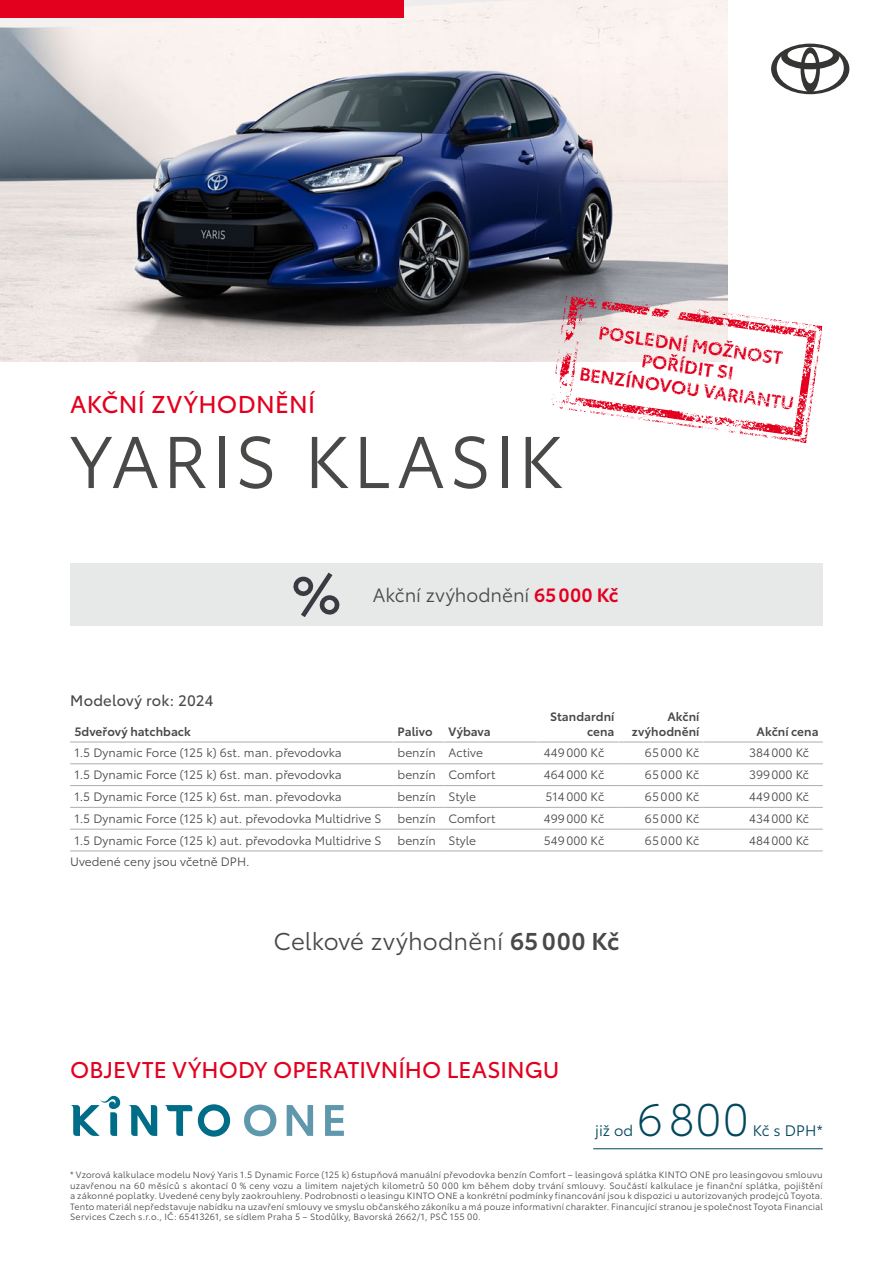
<style>
.page{position:relative;width:893px;height:1263px;background:#fff}
.page>*{position:absolute;margin:0;border:0;box-sizing:border-box;transform-origin:0 0}
.t1{font:72px "Toyota Type";letter-spacing:.05em;color:#494948}
.t2{font:300 45px "Toyota Type";color:#00475d}
.t3{font:24px "Toyota Type";color:#494948}
.t4{font:24px "Toyota Type";letter-spacing:.01em;color:#e3001f}
.t5{font:22.5px "Toyota Type";color:#e3001f}
.t6{font:18.9px "Toyota Type";color:#494948}
.t7{font:600 18.15px/21.8px "Toyota Type";color:#e3001f;text-align:center}
.t8{font:15px "Toyota Type";letter-spacing:.01em;color:#494948}
.t9{font:15px "Toyota Type";color:#00475d}
.t10{font:12px "Toyota Type";color:#494948}
.t11{font:600 12px/14.4px "Toyota Type";letter-spacing:.005em;color:#494948;text-align:right}
.t12{font:9px/10.5px "Toyota Type";letter-spacing:.02em;color:#494948;text-align:justify}
.s1{font-weight:600;color:#e3001f}
.s2{font-weight:600}
</style>
<div class="page">
<img style="left:0;top:0;width:727px;height:361px">
<svg style="left:771px;top:44px;width:78px;height:50px"></svg>
<div style="left:0;top:0;width:404px;height:17px;background:#e3001f"></div>
<hr style="left:70px;top:763px;width:323px;height:1px;background:#acadad">
<hr style="left:393px;top:763px;width:51px;height:1px;background:#acadad">
<hr style="left:444px;top:763px;width:94px;height:1px;background:#acadad">
<hr style="left:538px;top:763px;width:81px;height:1px;background:#acadad">
<hr style="left:619px;top:763px;width:85px;height:1px;background:#acadad">
<hr style="left:704px;top:763px;width:119px;height:1px;background:#acadad">
<hr style="left:70px;top:785px;width:323px;height:1px;background:#acadad">
<hr style="left:393px;top:785px;width:51px;height:1px;background:#acadad">
<hr style="left:444px;top:785px;width:94px;height:1px;background:#acadad">
<hr style="left:538px;top:785px;width:81px;height:1px;background:#acadad">
<hr style="left:619px;top:785px;width:85px;height:1px;background:#acadad">
<hr style="left:704px;top:785px;width:119px;height:1px;background:#acadad">
<hr style="left:70px;top:807px;width:323px;height:1px;background:#acadad">
<hr style="left:393px;top:807px;width:51px;height:1px;background:#acadad">
<hr style="left:444px;top:807px;width:94px;height:1px;background:#acadad">
<hr style="left:538px;top:807px;width:81px;height:1px;background:#acadad">
<hr style="left:619px;top:807px;width:85px;height:1px;background:#acadad">
<hr style="left:704px;top:807px;width:119px;height:1px;background:#acadad">
<hr style="left:70px;top:829px;width:323px;height:1px;background:#acadad">
<hr style="left:393px;top:829px;width:51px;height:1px;background:#acadad">
<hr style="left:444px;top:829px;width:94px;height:1px;background:#acadad">
<hr style="left:538px;top:829px;width:81px;height:1px;background:#acadad">
<hr style="left:619px;top:829px;width:85px;height:1px;background:#acadad">
<hr style="left:704px;top:829px;width:119px;height:1px;background:#acadad">
<hr style="left:70px;top:851px;width:323px;height:1px;background:#acadad">
<hr style="left:393px;top:851px;width:51px;height:1px;background:#acadad">
<hr style="left:444px;top:851px;width:94px;height:1px;background:#acadad">
<hr style="left:538px;top:851px;width:81px;height:1px;background:#acadad">
<hr style="left:619px;top:851px;width:85px;height:1px;background:#acadad">
<hr style="left:704px;top:851px;width:119px;height:1px;background:#acadad">
<hr style="left:619px;top:742px;width:85px;height:1px;background:#acadad">
<hr style="left:70px;top:742px;width:323px;height:1px;background:#acadad">
<hr style="left:393px;top:742px;width:51px;height:1px;background:#acadad">
<hr style="left:444px;top:742px;width:94px;height:1px;background:#acadad">
<hr style="left:538px;top:742px;width:81px;height:1px;background:#acadad">
<hr style="left:704px;top:742px;width:119px;height:1px;background:#acadad">
<svg style="left:129px;top:1105px;width:28px;height:31px"></svg>
<svg style="left:164px;top:1105px;width:28px;height:31px"></svg>
<svg style="left:198px;top:1104px;width:32px;height:33px"></svg>
<svg style="left:71px;top:1096px;width:50px;height:40px"></svg>
<svg style="left:244px;top:1104px;width:32px;height:32px"></svg>
<svg style="left:287px;top:1105px;width:26px;height:31px"></svg>
<svg style="left:325px;top:1105px;width:19px;height:31px"></svg>
<hr style="left:593px;top:1148px;width:230px;height:1px;background:#00475d">
<svg style="left:551px;top:292px;width:271px;height:151px"></svg>
<div style="left:70px;top:564px;width:753px;height:62px;background:#e7e8e8"></div>
<svg style="left:293px;top:572px;width:47px;height:45px"></svg>
<h3 class="t4" style="left:70px;top:386px;width:247px">AKČNÍ ZVÝHODNĚNÍ</h3>
<h1 class="t1" style="left:70px;top:409px;width:494px">YARIS KLASIK</h1>
<h3 class="t7" style="left:587px;top:318px;width:219px;rotate:8deg">POSLEDNÍ MOŽNOST<br>POŘÍDIT SI<br>BENZÍNOVOU VARIANTU</h3>
<h3 class="t6" style="left:373px;top:582px;width:247px">Akční zvýhodnění <span class="s1">65000 Kč</span></h3>
<h3 class="t8" style="left:70px;top:689px;width:145px">Modelový rok: 2024</h3>
<h3 class="t11" style="left:74px;top:723px;width:118px">5dveřový hatchback</h3>
<h3 class="t11" style="left:398px;top:723px;width:37px">Palivo</h3>
<h3 class="t11" style="left:449px;top:723px;width:44px">Výbava</h3>
<h3 class="t11" style="left:550px;top:709px;width:66px">Standardní cena</h3>
<h3 class="t11" style="left:632px;top:709px;width:69px">Akční zvýhodnění</h3>
<h3 class="t11" style="left:757px;top:723px;width:63px">Akční cena</h3>
<h3 class="t10" style="left:74px;top:744px;width:269px">1.5 Dynamic Force (125 k) 6st. man. převodovka</h3>
<h3 class="t10" style="left:398px;top:744px;width:87px">benzín Active</h3>
<h3 class="t10" style="left:544px;top:744px;width:62px">449000 Kč</h3>
<h3 class="t10" style="left:645px;top:744px;width:56px">65000 Kč</h3>
<h3 class="t10" style="left:749px;top:744px;width:61px">384000 Kč</h3>
<h3 class="t10" style="left:74px;top:766px;width:269px">1.5 Dynamic Force (125 k) 6st. man. převodovka</h3>
<h3 class="t10" style="left:398px;top:766px;width:99px">benzín Comfort</h3>
<h3 class="t10" style="left:544px;top:766px;width:62px">464000 Kč</h3>
<h3 class="t10" style="left:645px;top:766px;width:56px">65000 Kč</h3>
<h3 class="t10" style="left:749px;top:766px;width:61px">399000 Kč</h3>
<h3 class="t10" style="left:74px;top:788px;width:269px">1.5 Dynamic Force (125 k) 6st. man. převodovka</h3>
<h3 class="t10" style="left:398px;top:788px;width:80px">benzín Style</h3>
<h3 class="t10" style="left:546px;top:788px;width:60px">514000 Kč</h3>
<h3 class="t10" style="left:645px;top:788px;width:56px">65000 Kč</h3>
<h3 class="t10" style="left:749px;top:788px;width:61px">449000 Kč</h3>
<h3 class="t10" style="left:74px;top:810px;width:308px">1.5 Dynamic Force (125 k) aut. převodovka Multidrive S</h3>
<h3 class="t10" style="left:398px;top:810px;width:99px">benzín Comfort</h3>
<h3 class="t10" style="left:544px;top:810px;width:62px">499000 Kč</h3>
<h3 class="t10" style="left:645px;top:810px;width:56px">65000 Kč</h3>
<h3 class="t10" style="left:749px;top:810px;width:61px">434000 Kč</h3>
<h3 class="t10" style="left:74px;top:831px;width:308px">1.5 Dynamic Force (125 k) aut. převodovka Multidrive S</h3>
<h3 class="t10" style="left:398px;top:831px;width:80px">benzín Style</h3>
<h3 class="t10" style="left:544px;top:831px;width:62px">549000 Kč</h3>
<h3 class="t10" style="left:645px;top:831px;width:56px">65000 Kč</h3>
<h3 class="t10" style="left:749px;top:831px;width:61px">484000 Kč</h3>
<h3 class="t10" style="left:70px;top:852px;width:181px">Uvedené ceny jsou včetně DPH.</h3>
<h3 class="t3" style="left:274px;top:923px;width:347px">Celkové zvýhodnění <span class="s2">65000 Kč</span></h3>
<h3 class="t5" style="left:70px;top:1053px;width:491px">OBJEVTE VÝHODY OPERATIVNÍHO LEASINGU</h3>
<h2 class="t2" style="left:637px;top:1087px;width:113px">6800</h2>
<h3 class="t9" style="left:595px;top:1119px;width:40px">již od</h3>
<h3 class="t9" style="left:753px;top:1119px;width:72px">Kč s DPH*</h3>
<p class="t12" style="left:70px;top:1169px;width:754px">* Vzorová kalkulace modelu Nový Yaris 1.5 Dynamic Force (125 k) 6stupňová manuální převodovka benzín Comfort – leasingová splátka KINTO ONE pro leasingovou smlouvu uzavřenou na 60 měsíců s akontací 0 % ceny vozu a limitem najetých kilometrů 50 000 km během doby trvání smlouvy. Součástí kalkulace je finanční splátka, pojištění a zákonné poplatky. Uvedené ceny byly zaokrouhleny. Podrobnosti o leasingu KINTO ONE a konkrétní podmínky financování jsou k dispozici u autorizovaných prodejců Toyota.<br>Tento materiál nepředstavuje nabídku na uzavření smlouvy ve smyslu občanského zákoníku a má pouze informativní charakter. Financující stranou je společnost Toyota Financial Services Czech s.r.o., IČ: 65413261, se sídlem Praha 5 – Stodůlky, Bavorská 2662/1, PSČ 155 00.</p>
</div>
